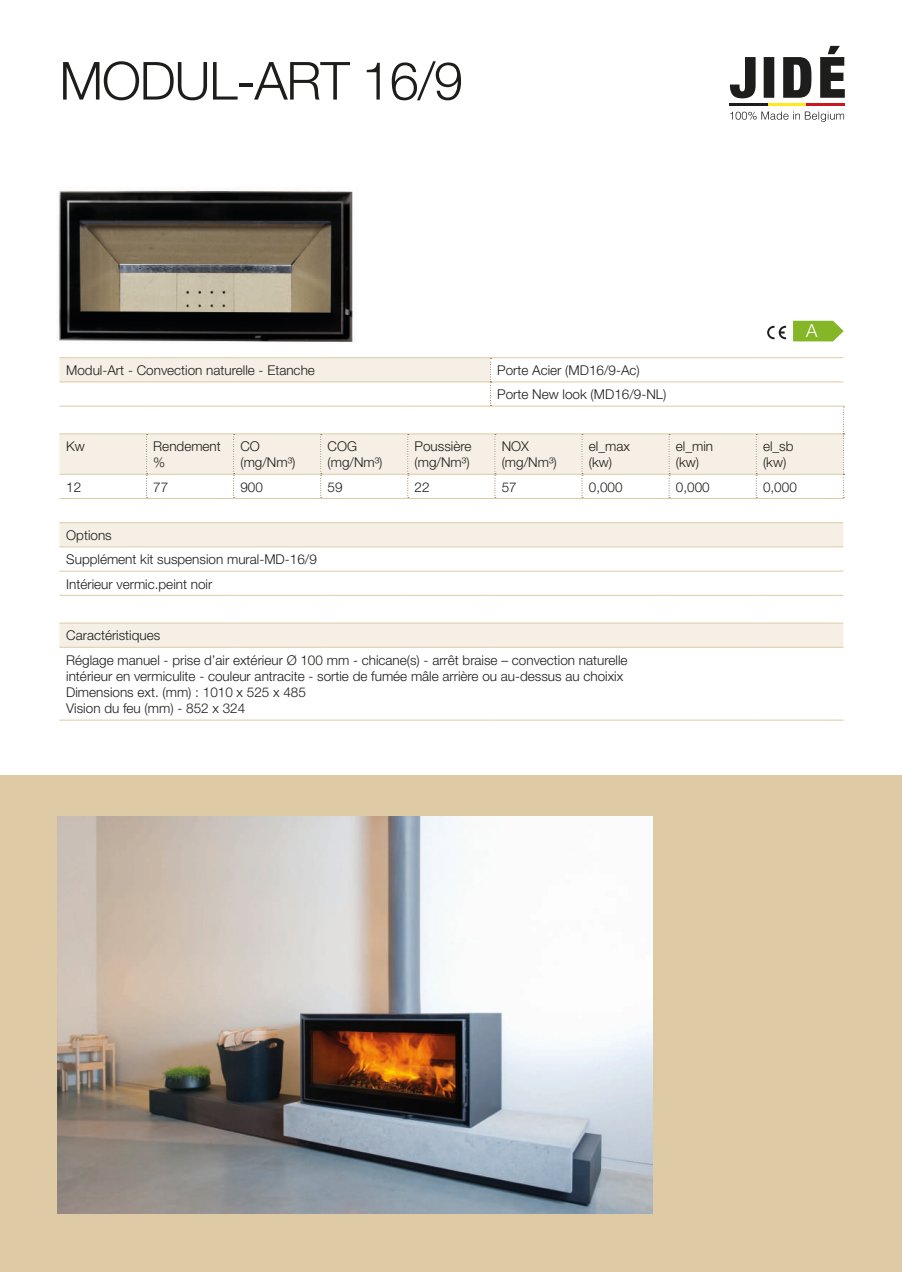
<style>
.page{position:relative;width:902px;height:1272px;background:#fff}
.page>*{position:absolute;margin:0;border:0;box-sizing:border-box;transform-origin:0 0}
.t1{font:300 52.5px "Helvetica Neue";letter-spacing:-.025em;color:#1d1d1b}
.t2{font:300 18px "Helvetica Neue";color:#fff}
.t3{font:300 13.5px/16.2px "Helvetica Neue";color:#1d1d1b}
</style>
<div class="page">
<div style="left:0;top:775px;width:901px;height:496px;background:#decaa4"></div>
<svg style="left:730px;top:111px;width:114px;height:11px"></svg>
<svg style="left:729px;top:46px;width:115px;height:52px"></svg>
<hr style="left:729px;top:104px;width:39px;height:2px;background:#1d1d1b">
<hr style="left:768px;top:104px;width:38px;height:2px;background:#fdea1c">
<hr style="left:806px;top:104px;width:38px;height:2px;background:#cc1523">
<svg style="left:767px;top:326px;width:19px;height:13px"></svg>
<img style="left:58px;top:190px;width:297px;height:153px">
<img style="left:57px;top:816px;width:595px;height:397px">
<svg style="left:793px;top:320px;width:51px;height:21px"></svg>
<svg style="left:59px;top:523px;width:784px;height:124px"></svg>
<hr style="left:59px;top:522px;width:87px;height:1px;background:#dfcaa4">
<hr style="left:146px;top:522px;width:87px;height:1px;background:#dfcaa4">
<hr style="left:233px;top:522px;width:88px;height:1px;background:#dfcaa4">
<hr style="left:321px;top:522px;width:87px;height:1px;background:#dfcaa4">
<hr style="left:408px;top:522px;width:82px;height:1px;background:#dfcaa4">
<hr style="left:495px;top:522px;width:87px;height:1px;background:#dfcaa4">
<hr style="left:582px;top:522px;width:87px;height:1px;background:#dfcaa4">
<hr style="left:669px;top:522px;width:87px;height:1px;background:#dfcaa4">
<hr style="left:756px;top:522px;width:87px;height:1px;background:#dfcaa4">
<hr style="left:59px;top:546px;width:87px;height:1px;background:#dfcaa4">
<hr style="left:146px;top:546px;width:87px;height:1px;background:#dfcaa4">
<hr style="left:233px;top:546px;width:88px;height:1px;background:#dfcaa4">
<hr style="left:321px;top:546px;width:87px;height:1px;background:#dfcaa4">
<hr style="left:408px;top:546px;width:82px;height:1px;background:#dfcaa4">
<hr style="left:495px;top:546px;width:87px;height:1px;background:#dfcaa4">
<hr style="left:582px;top:546px;width:87px;height:1px;background:#dfcaa4">
<hr style="left:669px;top:546px;width:87px;height:1px;background:#dfcaa4">
<hr style="left:756px;top:546px;width:87px;height:1px;background:#dfcaa4">
<hr style="left:59px;top:570px;width:87px;height:1px;background:#dfcaa4">
<hr style="left:146px;top:570px;width:87px;height:1px;background:#dfcaa4">
<hr style="left:233px;top:570px;width:88px;height:1px;background:#dfcaa4">
<hr style="left:321px;top:570px;width:87px;height:1px;background:#dfcaa4">
<hr style="left:408px;top:570px;width:82px;height:1px;background:#dfcaa4">
<hr style="left:495px;top:570px;width:87px;height:1px;background:#dfcaa4">
<hr style="left:582px;top:570px;width:87px;height:1px;background:#dfcaa4">
<hr style="left:669px;top:570px;width:87px;height:1px;background:#dfcaa4">
<hr style="left:756px;top:570px;width:87px;height:1px;background:#dfcaa4">
<hr style="left:59px;top:595px;width:87px;height:1px;background:#dfcaa4">
<hr style="left:146px;top:595px;width:87px;height:1px;background:#dfcaa4">
<hr style="left:233px;top:595px;width:88px;height:1px;background:#dfcaa4">
<hr style="left:321px;top:595px;width:87px;height:1px;background:#dfcaa4">
<hr style="left:408px;top:595px;width:82px;height:1px;background:#dfcaa4">
<hr style="left:495px;top:595px;width:87px;height:1px;background:#dfcaa4">
<hr style="left:582px;top:595px;width:87px;height:1px;background:#dfcaa4">
<hr style="left:669px;top:595px;width:87px;height:1px;background:#dfcaa4">
<hr style="left:756px;top:595px;width:87px;height:1px;background:#dfcaa4">
<hr style="left:59px;top:622px;width:87px;height:1px;background:#dfcaa4">
<hr style="left:146px;top:622px;width:87px;height:1px;background:#dfcaa4">
<hr style="left:233px;top:622px;width:88px;height:1px;background:#dfcaa4">
<hr style="left:321px;top:622px;width:87px;height:1px;background:#dfcaa4">
<hr style="left:408px;top:622px;width:82px;height:1px;background:#dfcaa4">
<hr style="left:495px;top:622px;width:87px;height:1px;background:#dfcaa4">
<hr style="left:582px;top:622px;width:87px;height:1px;background:#dfcaa4">
<hr style="left:669px;top:622px;width:87px;height:1px;background:#dfcaa4">
<hr style="left:756px;top:622px;width:87px;height:1px;background:#dfcaa4">
<hr style="left:59px;top:647px;width:87px;height:1px;background:#dfcaa4">
<hr style="left:146px;top:647px;width:87px;height:1px;background:#dfcaa4">
<hr style="left:233px;top:647px;width:88px;height:1px;background:#dfcaa4">
<hr style="left:321px;top:647px;width:87px;height:1px;background:#dfcaa4">
<hr style="left:408px;top:647px;width:82px;height:1px;background:#dfcaa4">
<hr style="left:495px;top:647px;width:87px;height:1px;background:#dfcaa4">
<hr style="left:582px;top:647px;width:87px;height:1px;background:#dfcaa4">
<hr style="left:669px;top:647px;width:87px;height:1px;background:#dfcaa4">
<hr style="left:756px;top:647px;width:87px;height:1px;background:#dfcaa4">
<hr style="left:59px;top:719px;width:87px;height:1px;background:#dfcaa4">
<hr style="left:146px;top:719px;width:87px;height:1px;background:#dfcaa4">
<hr style="left:233px;top:719px;width:88px;height:1px;background:#dfcaa4">
<hr style="left:321px;top:719px;width:87px;height:1px;background:#dfcaa4">
<hr style="left:408px;top:719px;width:82px;height:1px;background:#dfcaa4">
<hr style="left:495px;top:719px;width:87px;height:1px;background:#dfcaa4">
<hr style="left:582px;top:719px;width:87px;height:1px;background:#dfcaa4">
<hr style="left:669px;top:719px;width:87px;height:1px;background:#dfcaa4">
<hr style="left:756px;top:719px;width:87px;height:1px;background:#dfcaa4">
<svg style="left:59px;top:357px;width:785px;height:142px"></svg>
<h1 class="t1" style="left:59px;top:49px;width:405px">MODUL-ART 16/9</h1>
<h2 class="t2" style="left:805px;top:315px;width:19px">A<sup>+</sup></h2>
<h2 class="t2" style="left:806px;top:320px;width:13px">A</h2>
<p class="t3" style="left:66px;top:362px;width:250px">Modul-Art - Convection naturelle - Etanche</p>
<p class="t3" style="left:497px;top:358px;width:171px;line-height:24.2px">Porte Acier (MD16/9-Ac)<br>Porte New look (MD16/9-NL)</p>
<p class="t3" style="left:66px;top:438px;width:20px">Kw</p>
<p class="t3" style="left:153px;top:438px;width:69px">Rendement %</p>
<p class="t3" style="left:240px;top:438px;width:56px">CO (mg/Nm³)</p>
<p class="t3" style="left:327px;top:438px;width:56px">COG (mg/Nm³)</p>
<p class="t3" style="left:414px;top:438px;width:58px">Poussière (mg/Nm³)</p>
<p class="t3" style="left:501px;top:438px;width:56px">NOX (mg/Nm³)</p>
<p class="t3" style="left:588px;top:438px;width:42px">el_max (kw)</p>
<p class="t3" style="left:676px;top:438px;width:39px">el_min (kw)</p>
<p class="t3" style="left:763px;top:438px;width:32px">el_sb (kw)</p>
<p class="t3" style="left:66px;top:478px;width:17px">12</p>
<p class="t3" style="left:153px;top:478px;width:17px">77</p>
<p class="t3" style="left:240px;top:478px;width:24px">900</p>
<p class="t3" style="left:327px;top:478px;width:17px">59</p>
<p class="t3" style="left:414px;top:478px;width:17px">22</p>
<p class="t3" style="left:501px;top:478px;width:17px">57</p>
<p class="t3" style="left:588px;top:478px;width:35px">0,000</p>
<p class="t3" style="left:676px;top:478px;width:35px">0,000</p>
<p class="t3" style="left:763px;top:478px;width:35px">0,000</p>
<p class="t3" style="left:66px;top:523px;width:252px;line-height:24.2px">Options<br>Supplément kit suspension mural-MD-16/9<br>Intérieur vermic.peint noir</p>
<p class="t3" style="left:66px;top:623px;width:562px;line-height:24.2px">Caractéristiques<br>Réglage manuel - prise d’air extérieur Ø 100 mm - chicane(s) - arrêt braise – convection naturelle</p>
<p class="t3" style="left:66px;top:667px;width:558px">intérieur en vermiculite - couleur antracite - sortie de fumée mâle arrière ou au-dessus au choixix<br>Dimensions ext. (mm) : 1010 x 525 x 485<br>Vision du feu (mm) - 852 x 324</p>
</div>
